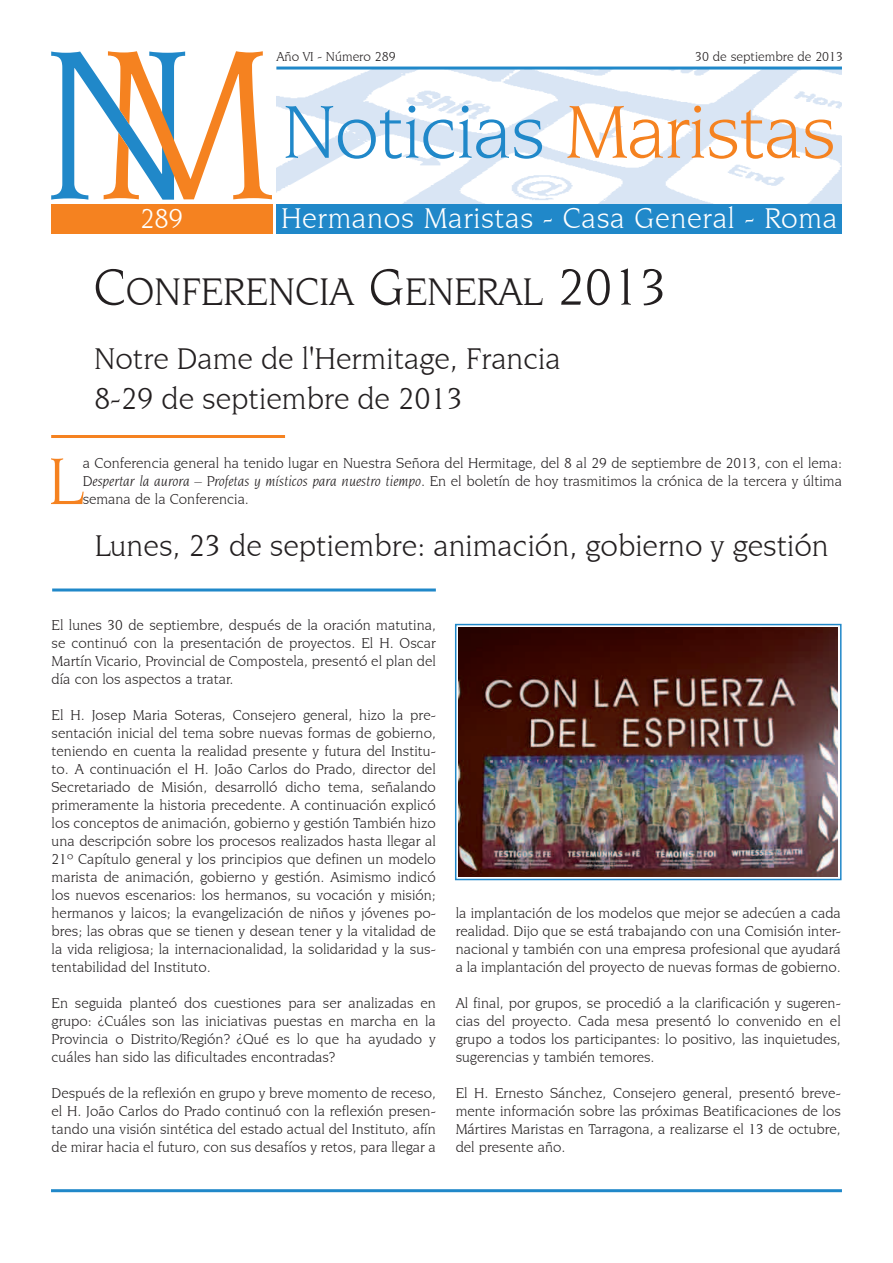
<style>
.page{position:relative;width:893px;height:1263px;background:#fff}
.page>*{position:absolute;margin:0;border:0;box-sizing:border-box;transform-origin:0 0}
.t1{font:79.5px "Novarese IT Cby BT";letter-spacing:-.015em;color:#2088c9}
.t2{font:70.2px "Novarese IT Cby BT";color:#f58220}
.t3{font:40.5px "Novarese IT Cby BT";color:#231f20}
.t4{font:31.5px/39.8px "Novarese IT Cby BT";color:#231f20}
.t5{font:30px "Novarese IT Cby BT";letter-spacing:.02em;color:#fff}
.t6{font:28.5px "Novarese IT Cby BT";color:#fff}
.t7{font:15px/18px "Novarese IT Cby BT";color:#231f20;text-align:justify}
.t8{font:13.5px "Novarese IT Cby BT";color:#231f20}
.s1{color:#f58220}
.s2{font-size:54px}
.s3{font-style:italic}
</style>
<div class="page">
<img style="left:276px;top:70px;width:566px;height:134px">
<hr style="left:276px;top:67px;width:566px;height:3px;background:#2088c9">
<div style="left:276px;top:204px;width:566px;height:30px;background:#2088c9"></div>
<svg style="left:51px;top:51px;width:221px;height:149px"></svg>
<hr style="left:51px;top:1189px;width:791px;height:3px;background:#2088c9">
<div style="left:51px;top:204px;width:221px;height:30px;background:#f58220"></div>
<hr style="left:51px;top:435px;width:234px;height:3px;background:#f58220">
<hr style="left:52px;top:588px;width:384px;height:3px;background:#2088c9">
<img style="left:458px;top:627px;width:380px;height:250px">
<div style="left:455px;top:624px;width:386px;height:256px;border:2px solid #2088c9"></div>
<p class="t8" style="left:276px;top:49px;width:121px">Año VI - Número 289</p>
<p class="t8" style="left:695px;top:49px;width:149px">30 de septiembre de 2013</p>
<h1 class="t1" style="left:282px;top:85px;width:555px">Noticias <span class="s1">Maristas</span></h1>
<h3 class="t5" style="left:281px;top:201px;width:558px">Hermanos Maristas - Casa General - Roma</h3>
<h3 class="t6" style="left:140px;top:202px;width:45px">289</h3>
<h3 class="t3" style="left:94px;top:267px;width:575px"><span class="s2">C</span>ONFERENCIA <span class="s2">G</span>ENERAL <span class="s2">2013</span></h3>
<h3 class="t4" style="left:94px;top:338px;width:468px">Notre Dame de l'Hermitage, Francia<br>8-29 de septiembre de 2013</h3>
<h2 class="t2" style="left:48px;top:439px;width:36px">L</h2>
<p class="t7" style="left:83px;top:454px;width:761px">a Conferencia general ha tenido lugar en Nuestra Señora del Hermitage, del 8 al 29 de septiembre de 2013, con el lema:<br><span class="s3">Despertar la aurora – Profetas y místicos para nuestro tiempo</span>. En el boletín de hoy trasmitimos la crónica de la tercera y última semana de la Conferencia.</p>
<h3 class="t4" style="left:95px;top:526px;width:736px">Lunes, 23 de septiembre: animación, gobierno y gestión</h3>
<p class="t7" style="left:52px;top:616px;width:386px">El lunes 30 de septiembre, después de la oración matutina, se continuó con la presentación de proyectos. El H. Oscar Martín Vicario, Provincial de Compostela, presentó el plan del día con los aspectos a tratar.</p>
<p class="t7" style="left:52px;top:706px;width:386px">El H. Josep Maria Soteras, Consejero general, hizo la pre&shy;sentación inicial del tema sobre nuevas formas de gobierno, teniendo en cuenta la realidad presente y futura del Institu&shy;to. A continuación el H. João Carlos do Prado, director del Secretariado de Misión, desarrolló dicho tema, señalando primeramente la historia precedente. A continuación explicó los conceptos de animación, gobierno y gestión También hizo una descripción sobre los procesos realizados hasta llegar al 21º Capítulo general y los principios que definen un modelo marista de animación, gobierno y gestión. Asimismo indicó los nuevos escenarios: los hermanos, su vocación y misión; hermanos y laicos; la evangelización de niños y jóvenes po&shy;bres; las obras que se tienen y desean tener y la vitalidad de la vida religiosa; la internacionalidad, la solidaridad y la sus&shy;tentabilidad del Instituto.</p>
<p class="t7" style="left:52px;top:994px;width:386px">En seguida planteó dos cuestiones para ser analizadas en grupo: ¿Cuáles son las iniciativas puestas en marcha en la Provincia o Distrito/Región? ¿Qué es lo que ha ayudado y cuáles han sido las dificultades encontradas?</p>
<p class="t7" style="left:52px;top:1084px;width:386px">Después de la reflexión en grupo y breve momento de receso, el H. João Carlos do Prado continuó con la reflexión presen&shy;tando una visión sintética del estado actual del Instituto, afín de mirar hacia el futuro, con sus desafíos y retos, para llegar a</p>
<p class="t7" style="left:456px;top:904px;width:387px">la implantación de los modelos que mejor se adecúen a cada realidad. Dijo que se está trabajando con una Comisión inter&shy;nacional y también con una empresa profesional que ayudará a la implantación del proyecto de nuevas formas de gobierno.</p>
<p class="t7" style="left:456px;top:994px;width:387px">Al final, por grupos, se procedió a la clarificación y sugeren&shy;cias del proyecto. Cada mesa presentó lo convenido en el grupo a todos los participantes: lo positivo, las inquietudes, sugerencias y también temores.</p>
<p class="t7" style="left:456px;top:1084px;width:387px">El H. Ernesto Sánchez, Consejero general, presentó breve&shy;mente información sobre las próximas Beatificaciones de los Mártires Maristas en Tarragona, a realizarse el 13 de octubre, del presente año.</p>
</div>
